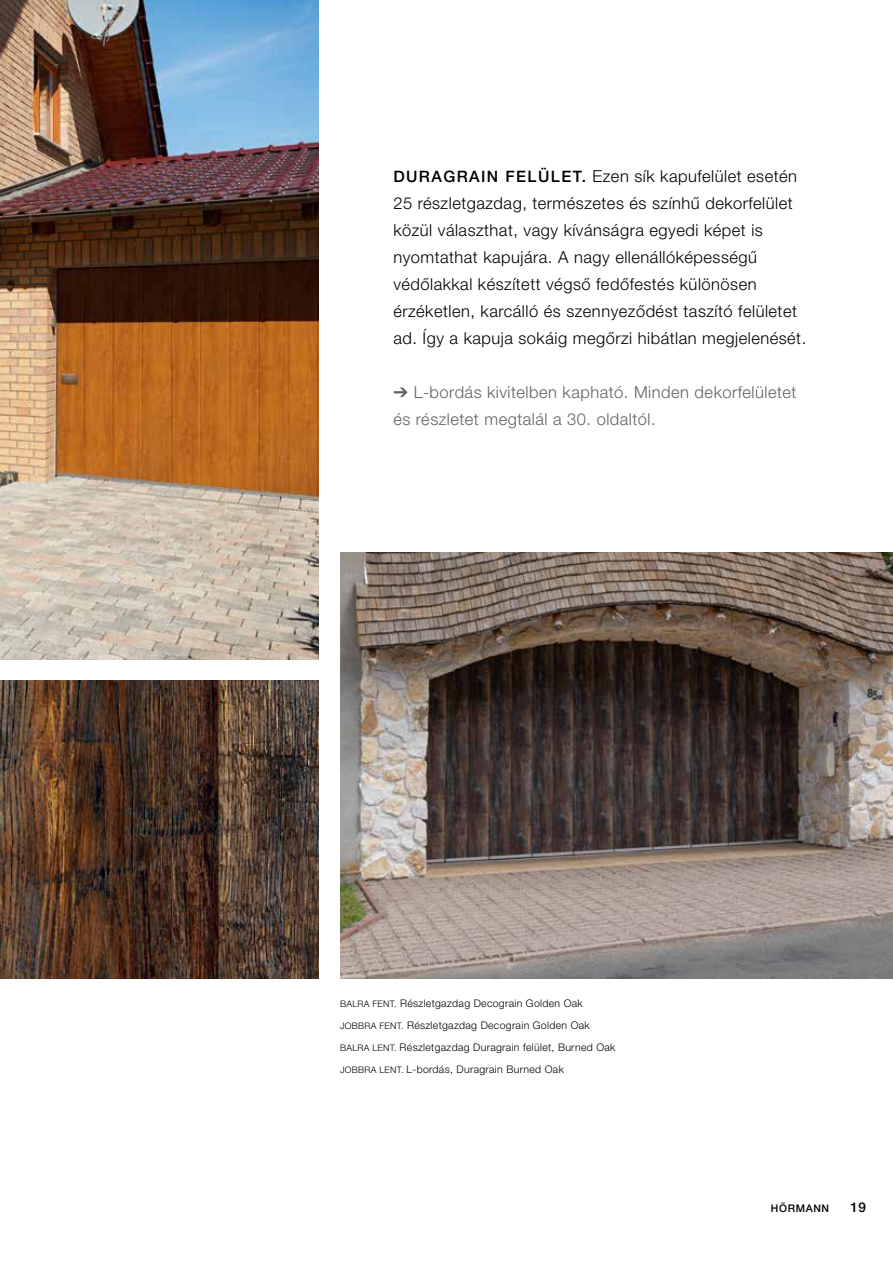
<style>
.page{position:relative;width:893px;height:1263px;background:#fff}
.page>*{position:absolute;margin:0;border:0;box-sizing:border-box;transform-origin:0 0}
.t1{font:300 16.5px/27px "Hoermann Helvetica Neue";letter-spacing:.03em;color:#000}
.t2{font:300 16.5px/27px "Hoermann Helvetica Neue";letter-spacing:.03em;color:#626261}
.t3{font:500 13.5px "Hoermann Helvetica Neue";color:#000}
.t4{font:300 10.5px/22px "Hoermann Helvetica Neue";letter-spacing:.03em;color:#000}
.t5{font:500 10.5px "Hoermann Helvetica Neue";letter-spacing:.06em;color:#000}
.s1{font-weight:500;font-size:15.75px}
.s2{font-size:9px}
</style>
<div class="page">
<img style="left:0;top:0;width:319px;height:659px">
<img style="left:340px;top:553px;width:553px;height:425px">
<img style="left:0;top:680px;width:319px;height:298px">
<p class="t1" style="left:393px;top:161px;width:414px"><span class="s1">DURAGRAIN FELÜLET.</span> Ezen sík kapufelület esetén 25 részletgazdag, természetes és színhű dekorfelület közül választhat, vagy kívánságra egyedi képet is nyomtathat kapujára. A nagy ellenállóképességű védőlakkal készített végső fedőfestés különösen érzéketlen, karcálló és szennyeződést taszító felületet ad. Így a kapuja sokáig megőrzi hibátlan megjelenését.</p>
<p class="t2" style="left:393px;top:377px;width:405px">➔ L-bordás kivitelben kapható. Minden dekorfelületet és részletet megtalál a 30. oldaltól.</p>
<p class="t4" style="left:340px;top:991px;width:277px"><span class="s2">BALRA FENT.</span> Részletgazdag Decograin Golden Oak <span class="s2">JOBBRA FENT.</span> Részletgazdag Decograin Golden Oak <span class="s2">BALRA LENT.</span> Részletgazdag Duragrain felület, Burned Oak <span class="s2">JOBBRA LENT.</span> L-bordás, Duragrain Burned Oak</p>
<p class="t5" style="left:771px;top:1201px;width:60px">HÖRMANN</p>
<p class="t3" style="left:850px;top:1198px;width:17px">19</p>
</div>
